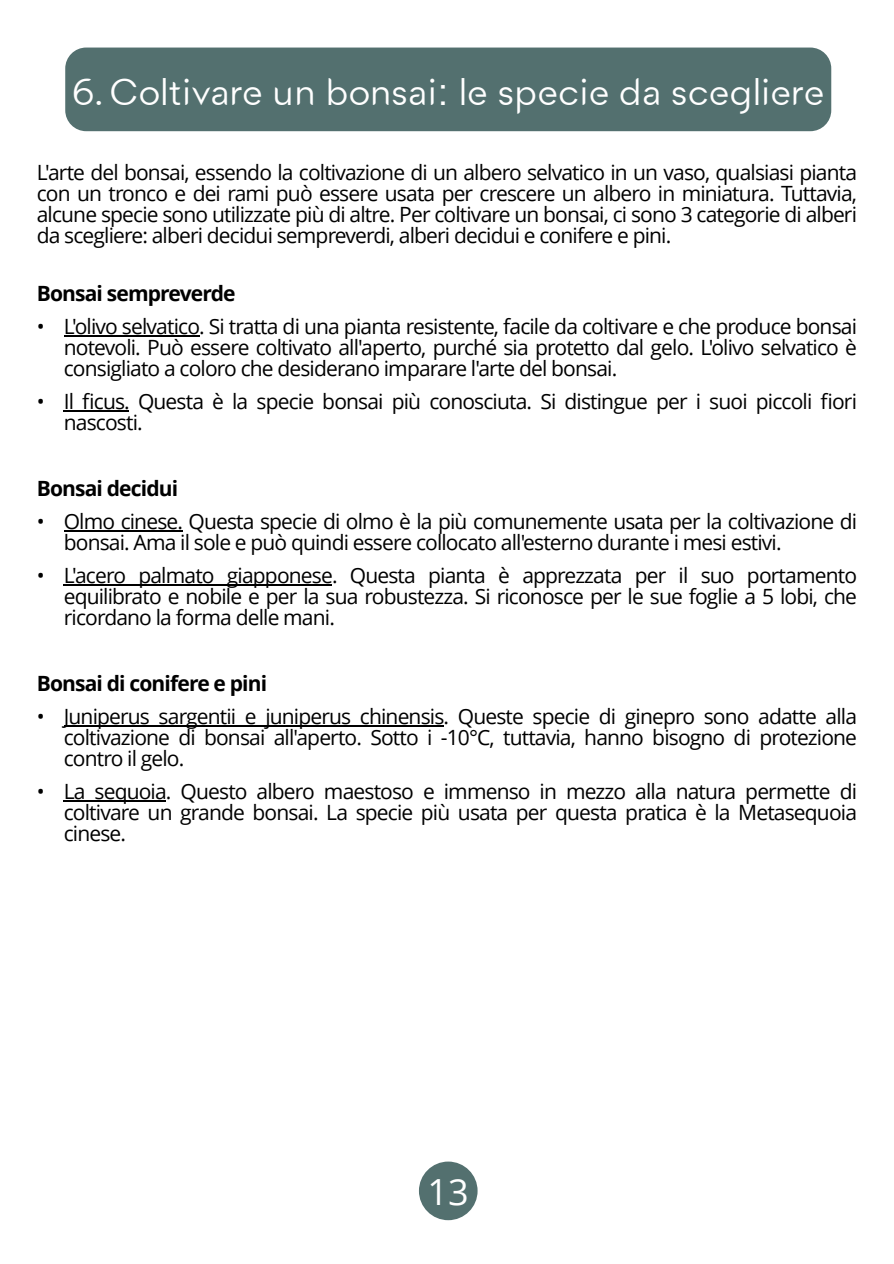
<style>
.page{position:relative;width:894px;height:1264px;background:#fff}
.page>*{position:absolute;margin:0;border:0;box-sizing:border-box;transform-origin:0 0}
.t1{font:37.5px "Medel";color:#fff}
.t2{font:36px "Open Sans";color:#fff}
.t3{font:21px/21px "Open Sans";letter-spacing:-.04em;color:#000;text-align:justify}
.t4{font:700 21px "Open Sans";letter-spacing:-.04em;color:#000}
.s1{font-family:"Lucida Grande"}
</style>
<div class="page">
<div style="left:65px;top:48px;width:765px;height:83px;background:#53706f;border-radius:21px"></div>
<hr style="left:64px;top:335px;width:135px;height:1px;background:#000">
<hr style="left:64px;top:410px;width:65px;height:1px;background:#000">
<hr style="left:64px;top:530px;width:118px;height:1px;background:#000">
<hr style="left:64px;top:584px;width:268px;height:1px;background:#000">
<hr style="left:64px;top:725px;width:379px;height:1px;background:#000">
<hr style="left:64px;top:800px;width:102px;height:1px;background:#000">
<div style="left:419px;top:1161px;width:58px;height:58px;background:#53706f;border-radius:50%"></div>
<h1 class="t1" style="left:72px;top:71px;width:753px">6. Coltivare un bonsai<span class="s1">:</span> le specie da scegliere</h1>
<p class="t3" style="left:37px;top:164px;width:821px">L'arte del bonsai, essendo la coltivazione di un albero selvatico in un vaso, qualsiasi pianta con un tronco e dei rami può essere usata per crescere un albero in miniatura. Tuttavia, alcune specie sono utilizzate più di altre. Per coltivare un bonsai, ci sono 3 categorie di alberi da scegliere: alberi decidui sempreverdi, alberi decidui e conifere e pini.</p>
<p class="t4" style="left:37px;top:285px;width:200px">Bonsai sempreverde</p>
<p class="t3" style="left:64px;top:318px;width:794px;text-indent:-27px">• L'olivo selvatico. Si tratta di una pianta resistente, facile da coltivare e che produce bonsai notevoli. Può essere coltivato all'aperto, purché sia protetto dal gelo. L'olivo selvatico è consigliato a coloro che desiderano imparare l'arte del bonsai.</p>
<p class="t3" style="left:64px;top:393px;width:794px;text-indent:-27px">• Il ficus. Questa è la specie bonsai più conosciuta. Si distingue per i suoi piccoli fiori nascosti.</p>
<p class="t4" style="left:37px;top:480px;width:143px">Bonsai decidui</p>
<p class="t3" style="left:64px;top:513px;width:794px;text-indent:-27px">• Olmo cinese. Questa specie di olmo è la più comunemente usata per la coltivazione di bonsai. Ama il sole e può quindi essere collocato all'esterno durante i mesi estivi.</p>
<p class="t3" style="left:64px;top:567px;width:794px;text-indent:-27px">• L'acero palmato giapponese. Questa pianta è apprezzata per il suo portamento equilibrato e nobile e per la sua robustezza. Si riconosce per le sue foglie a 5 lobi, che ricordano la forma delle mani.</p>
<p class="t4" style="left:37px;top:675px;width:232px">Bonsai di conifere e pini</p>
<p class="t3" style="left:64px;top:708px;width:794px;text-indent:-27px">• Juniperus sargentii e juniperus chinensis. Queste specie di ginepro sono adatte alla coltivazione di bonsai all'aperto. Sotto i -10°C, tuttavia, hanno bisogno di protezione contro il gelo.</p>
<p class="t3" style="left:64px;top:783px;width:794px;text-indent:-27px">• La sequoia. Questo albero maestoso e immenso in mezzo alla natura permette di coltivare un grande bonsai. La specie più usata per questa pratica è la Metasequoia cinese.</p>
<h2 class="t2" style="left:427px;top:1176px;width:43px">13</h2>
</div>
